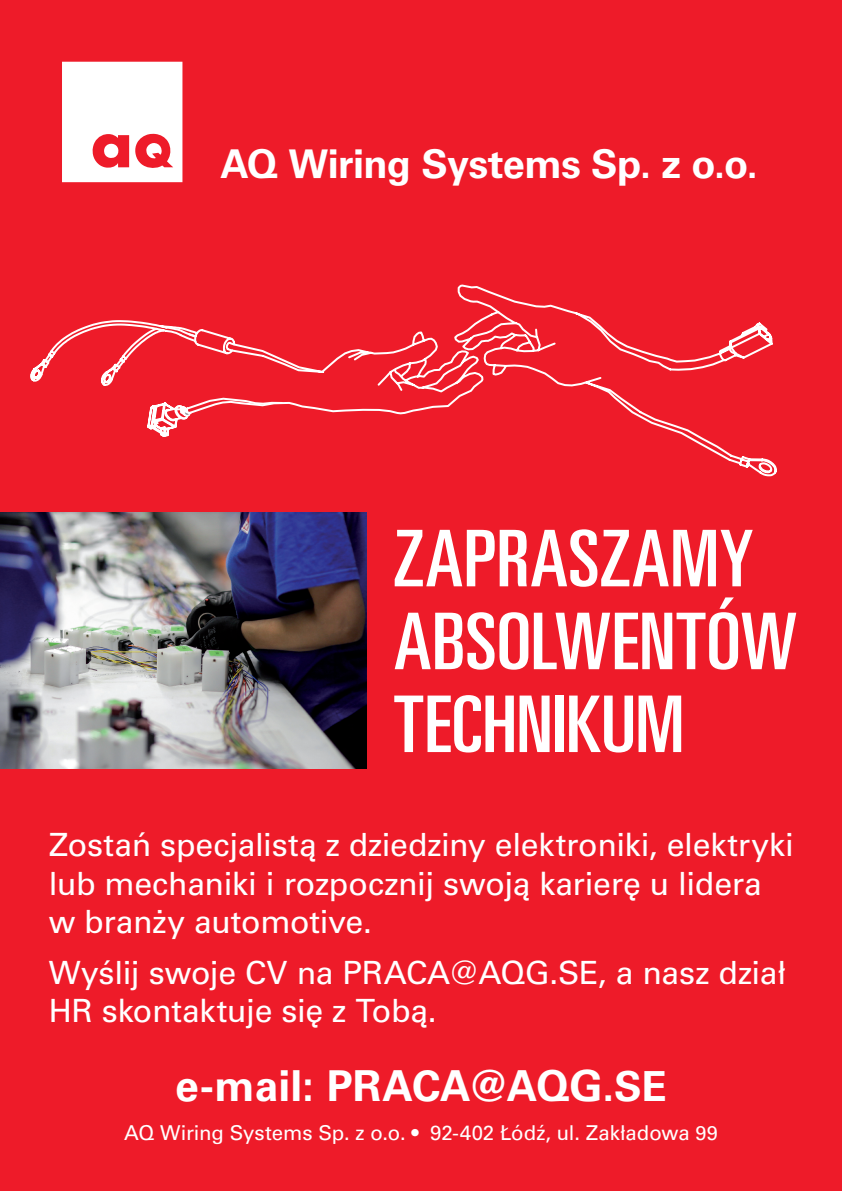
<style>
.page{position:relative;width:842px;height:1191px;background:#ee1b29}
.page>*{position:absolute;margin:0;border:0;box-sizing:border-box;transform-origin:0 0}
.t1{font:ultra-condensed 78.2px/82.8px "Univers LT Std";letter-spacing:.005em;color:#fff;scale:1.09 1}
.t2{font:700 42.6px "Univers Pl";letter-spacing:-.005em;color:#fff}
.t3{font:700 39.7px "Univers Pl";letter-spacing:-.015em;color:#fff}
.t4{font:32px/38.4px "Univers Pl";letter-spacing:-.01em;color:#fff}
.t5{font:20.5px "Univers Pl";letter-spacing:-.005em;color:#fff}
.s1{font-size:41.4px}
.s2{font-size:19.9px}
</style>
<div class="page">
<svg style="left:62px;top:62px;width:84px;height:120px;background:#fde4e6"></svg>
<img style="left:0;top:513px;width:366px;height:256px">
<svg style="left:146px;top:61px;width:631px;height:416px"></svg>
<svg style="left:30px;top:319px;width:295px;height:119px"></svg>
<p class="t3" style="left:221px;top:141px;width:539px">AQ Wiring Systems Sp. z o.o.</p>
<h1 class="t1" style="left:394px;top:517px;width:372px">ZAPRASZAMY<br>ABSOLWENTÓW<br>TECHNIKUM</h1>
<p class="t4" style="left:49px;top:826px;width:747px">Zostań specjalistą z dziedziny elektroniki, elektryki lub mechaniki i rozpocznij swoją karierę u lidera w branży automotive.</p>
<p class="t4" style="left:49px;top:953px;width:739px">Wyślij swoje CV na PRACA@AQG.SE, a nasz dział<br>HR skontaktuje się z Tobą.</p>
<h2 class="t2" style="left:175px;top:1061px;width:493px">e-mail: PRACA@AQG.<span class="s1">SE</span></h2>
<p class="t5" style="left:124px;top:1120px;width:595px">AQ Wiring Systems Sp. z o.o. • 92-402 Łódź, ul. Zakładowa <span class="s2">99</span></p>
</div>
